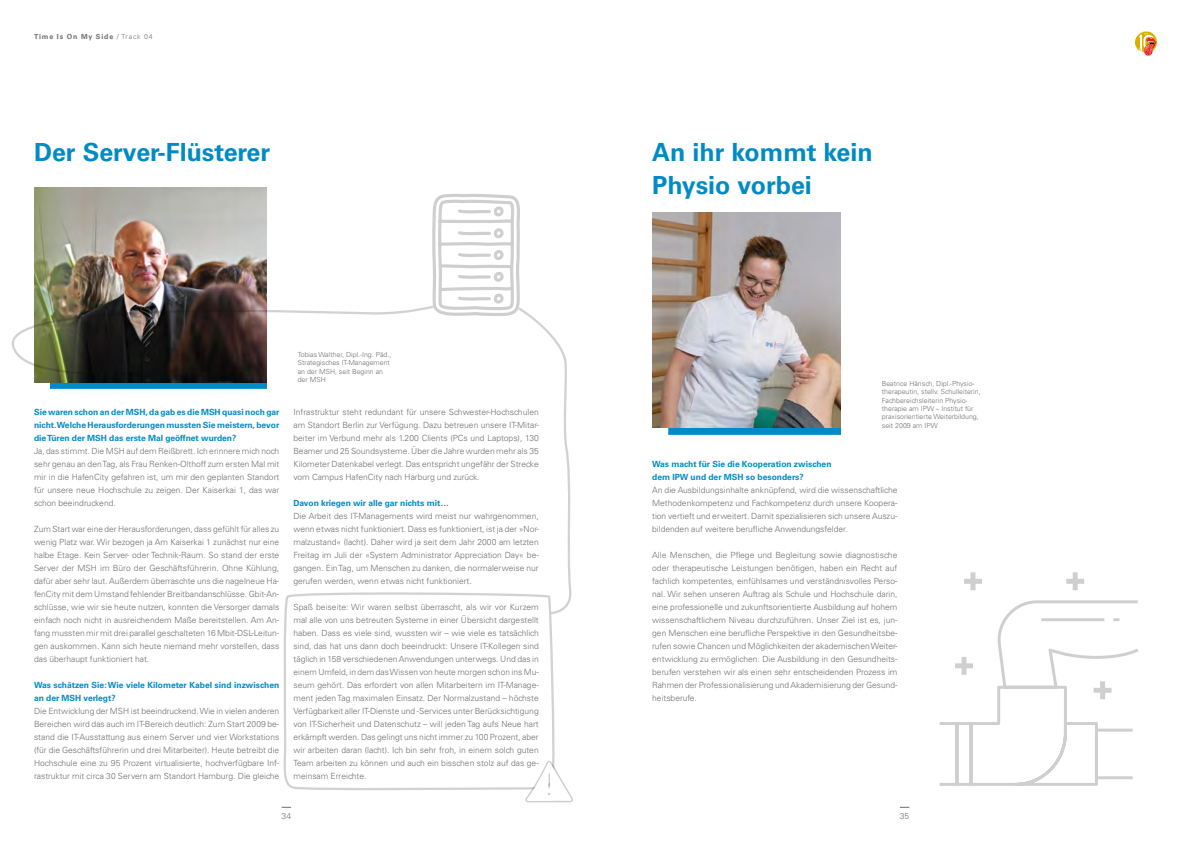
<style>
.page{position:relative;width:1191px;height:842px;background:#fff}
.page>*{position:absolute;margin:0;border:0;box-sizing:border-box;transform-origin:0 0}
.t1{font:700 25px/32.5px "Univers LT Std";color:#008bc5}
.t2{font:300 8.5px/13px "Univers LT Std";color:#706f6f;text-align:justify}
.t3{font:700 8.5px/13px "Univers LT Std";color:#008bc5}
.t4{font:300 7px/8.4px "Univers LT Std";color:#706f6f}
.t5{font:700 7px "Univers LT Std";letter-spacing:.12em;color:#706f6f}
.s1{font-weight:300}
</style>
<div class="page">
<div style="left:668px;top:235px;width:172px;height:199px;background:#008bc5"></div>
<img style="left:652px;top:213px;width:188px;height:215px">
<svg style="left:1135px;top:31px;width:22px;height:25px"></svg>
<svg style="left:283px;top:615px;width:272px;height:176px"></svg>
<svg style="left:525px;top:761px;width:48px;height:41px"></svg>
<svg style="left:11px;top:193px;width:561px;height:422px"></svg>
<svg style="left:939px;top:600px;width:199px;height:186px"></svg>
<div style="left:970px;top:572px;width:5px;height:18px;background:#cfcfcf"></div>
<div style="left:964px;top:579px;width:18px;height:5px;background:#cfcfcf"></div>
<div style="left:1072px;top:572px;width:5px;height:18px;background:#cfcfcf"></div>
<div style="left:1066px;top:579px;width:18px;height:5px;background:#cfcfcf"></div>
<div style="left:961px;top:657px;width:5px;height:18px;background:#cfcfcf"></div>
<div style="left:955px;top:663px;width:18px;height:5px;background:#cfcfcf"></div>
<div style="left:1100px;top:681px;width:5px;height:18px;background:#cfcfcf"></div>
<div style="left:1093px;top:688px;width:18px;height:5px;background:#cfcfcf"></div>
<p class="t5" style="left:34px;top:33px;width:120px">Time Is On My Side <span class="s1">/ Track 04</span></p>
<h1 class="t1" style="left:34px;top:136px;width:238px">Der Server-Flüsterer</h1>
<h1 class="t1" style="left:652px;top:136px;width:222px">An ihr kommt kein<br>Physio vorbei</h1>
<p class="t3" style="left:34px;top:405px;width:247px;text-align:justify">Sie waren schon an der MSH, da gab es die MSH quasi noch gar nicht. Welche Herausforderungen mussten Sie meistern, bevor die Türen der MSH das erste Mal geöffnet wurden?</p>
<p class="t2" style="left:34px;top:444px;width:247px">Ja, das stimmt. Die MSH auf dem Reißbrett. Ich erinnere mich noch sehr genau an den Tag, als Frau Renken-Olthoff zum ersten Mal mit mir in die HafenCity gefahren ist, um mir den geplanten Standort für unsere neue Hochschule zu zeigen. Der Kaiserkai 1, das war schon beeindruckend.</p>
<p class="t2" style="left:34px;top:522px;width:247px">Zum Start war eine der Herausforderungen, dass gefühlt für alles zu wenig Platz war. Wir bezogen ja Am Kaiserkai 1 zunächst nur eine halbe Etage. Kein Server- oder Technik-Raum. So stand der erste Server der MSH im Büro der Geschäftsführerin. Ohne Kühlung, dafür aber sehr laut. Außerdem überraschte uns die nagelneue Ha&shy;fenCity mit dem Umstand fehlender Breitbandanschlüsse. Gbit-An&shy;schlüsse, wie wir sie heute nutzen, konnten die Versorger damals einfach noch nicht in ausreichendem Maße bereitstellen. Am An&shy;fang mussten mir mit drei parallel geschalteten 16 Mbit-DSL-Leitun&shy;gen auskommen. Kann sich heute niemand mehr vorstellen, dass das überhaupt funktioniert hat.</p>
<p class="t3" style="left:34px;top:678px;width:247px">Was schätzen Sie: Wie viele Kilometer Kabel sind inzwischen an der MSH verlegt?</p>
<p class="t2" style="left:34px;top:704px;width:247px">Die Entwicklung der MSH ist beeindruckend. Wie in vielen anderen Bereichen wird das auch im IT-Bereich deutlich: Zum Start 2009 be&shy;stand die IT-Ausstattung aus einem Server und vier Workstations (für die Geschäftsführerin und drei Mitarbeiter). Heute betreibt die Hochschule eine zu 95 Prozent virtualisierte, hochverfügbare Inf&shy;rastruktur mit circa 30 Servern am Standort Hamburg. Die gleiche</p>
<p class="t4" style="left:298px;top:350px;width:95px">Tobias Walther, Dipl.-Ing. Päd.,<br>Strategisches IT-Management an der MSH, seit Beginn an der MSH</p>
<p class="t2" style="left:293px;top:405px;width:247px">Infrastruktur steht redundant für unsere Schwester-Hochschulen am Standort Berlin zur Verfügung. Dazu betreuen unsere IT-Mitar&shy;beiter im Verbund mehr als 1.200 Clients (PCs und Laptops), 130<br>Beamer und 25 Soundsysteme. Über die Jahre wurden mehr als 35<br>Kilometer Datenkabel verlegt. Das entspricht ungefähr der Strecke vom Campus HafenCity nach Harburg und zurück.</p>
<p class="t3" style="left:293px;top:496px;width:157px">Davon kriegen wir alle gar nichts mit…</p>
<p class="t2" style="left:293px;top:509px;width:247px">Die Arbeit des IT-Managements wird meist nur wahrgenommen, wenn etwas nicht funktioniert. Dass es funktioniert, ist ja der »Nor&shy;malzustand« (lacht). Daher wird ja seit dem Jahr 2000 am letzten Freitag im Juli der »System Administrator Appreciation Day« be&shy;gangen. Ein Tag, um Menschen zu danken, die normalerweise nur gerufen werden, wenn etwas nicht funktioniert.</p>
<p class="t2" style="left:293px;top:600px;width:247px">Spaß beiseite: Wir waren selbst überrascht, als wir vor Kurzem mal alle von uns betreuten Systeme in einer Übersicht dargestellt haben. Dass es viele sind, wussten wir – wie viele es tatsächlich sind, das hat uns dann doch beeindruckt: Unsere IT-Kollegen sind täglich in 158 verschiedenen Anwendungen unterwegs. Und das in einem Umfeld, in dem das Wissen von heute morgen schon ins Mu&shy;seum gehört. Das erfordert von allen Mitarbeitern im IT-Manage&shy;ment jeden Tag maximalen Einsatz. Der Normalzustand – höchste Verfügbarkeit aller IT-Dienste und -Services unter Berücksichtigung von IT-Sicherheit und Datenschutz – will jeden Tag aufs Neue hart erkämpft werden. Das gelingt uns nicht immer zu 100 Prozent, aber wir arbeiten daran (lacht). Ich bin sehr froh, in einem solch guten Team arbeiten zu können und auch ein bisschen stolz auf das ge&shy;meinsam Erreichte.</p>
<p class="t4" style="left:882px;top:379px;width:100px">Beatrice Hänsch, Dipl.-Physio&shy;therapeutin, stellv. Schulleiterin,<br>Fachbereichsleiterin Physio&shy;therapie am IPW – Institut für praxisorientierte Weiterbildung, seit 2009 am IPW</p>
<p class="t3" style="left:652px;top:457px;width:181px">Was macht für Sie die Kooperation zwischen dem IPW und der MSH so besonders?</p>
<p class="t2" style="left:652px;top:483px;width:247px">An die Ausbildungsinhalte anknüpfend, wird die wissenschaftliche Methodenkompetenz und Fachkompetenz durch unsere Koopera&shy;tion vertieft und erweitert. Damit spezialisieren sich unsere Auszu&shy;bildenden auf weitere berufliche Anwendungsfelder.</p>
<p class="t2" style="left:652px;top:548px;width:247px">Alle Menschen, die Pflege und Begleitung sowie diagnostische oder therapeutische Leistungen benötigen, haben ein Recht auf fachlich kompetentes, einfühlsames und verständnisvolles Perso&shy;nal. Wir sehen unseren Auftrag als Schule und Hochschule darin, eine professionelle und zukunftsorientierte Ausbildung auf hohem wissenschaftlichem Niveau durchzuführen. Unser Ziel ist es, jun&shy;gen Menschen eine berufliche Perspektive in den Gesundheitsbe&shy;rufen sowie Chancen und Möglichkeiten der akademischen Weiter&shy;entwicklung zu ermöglichen. Die Ausbildung in den Gesundheits&shy;berufen verstehen wir als einen sehr entscheidenden Prozess im Rahmen der Professionalisierung und Akademisierung der Gesund&shy;heitsberufe.</p>
<p class="t2" style="left:282px;top:810px;width:11px">34</p>
<p class="t2" style="left:900px;top:810px;width:11px">35</p>
</div>
